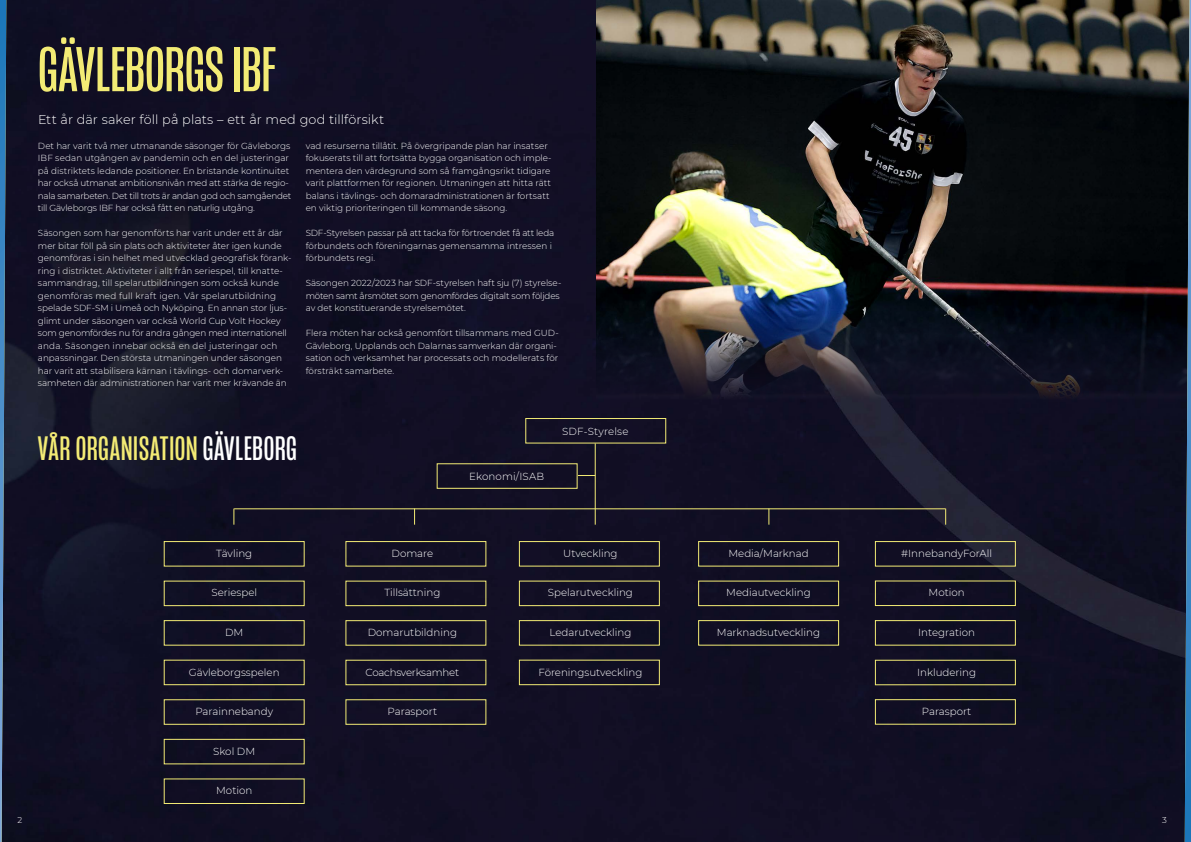
<style>
.page{position:relative;width:1191px;height:842px;background:#fff}
.page>*{position:absolute;margin:0;border:0;box-sizing:border-box;transform-origin:0 0}
.t1{font:64.9px "Mongoose";letter-spacing:-.005em;color:#f3eb75}
.t2{font:34.8px "Mongoose";letter-spacing:.015em;color:#f3eb75}
.t3{font:300 12.8px "Montserrat";letter-spacing:.005em;color:#fff}
.t4{font:300 10.2px "Montserrat";color:#fff}
.t5{font:300 10.2px "Montserrat";letter-spacing:-.02em;color:#fff}
.t6{font:300 10.2px "Montserrat";letter-spacing:.02em;color:#fff}
.t7{font:300 8.8px/12.5px "Montserrat";letter-spacing:-.005em;color:#fff}
.t8{font:300 8.5px "Montserrat";color:#fff}
.s1{color:#fff}
</style>
<div class="page">
<div style="left:6px;top:0;width:1178px;height:842px;background:#110e23"></div>
<img style="left:596px;top:0;width:588px;height:475px">
<hr style="left:595px;top:443px;width:1px;height:82px;background:#f3eb75">
<hr style="left:234px;top:508px;width:711px;height:1px;background:#f3eb75">
<svg style="left:945px;top:508px;width:1px;height:17px"></svg>
<svg style="left:234px;top:508px;width:1px;height:17px"></svg>
<svg style="left:414px;top:508px;width:1px;height:17px"></svg>
<svg style="left:768px;top:508px;width:1px;height:17px"></svg>
<svg style="left:578px;top:475px;width:17px;height:1px"></svg>
<div style="left:875px;top:581px;width:140px;height:25px;border:1px solid #f3eb75"></div>
<div style="left:875px;top:541px;width:140px;height:25px;border:1px solid #f3eb75"></div>
<div style="left:437px;top:463px;width:140px;height:26px;border:1px solid #f3eb75"></div>
<div style="left:525px;top:418px;width:141px;height:25px;border:1px solid #f3eb75"></div>
<div style="left:698px;top:581px;width:141px;height:25px;border:1px solid #f3eb75"></div>
<div style="left:698px;top:541px;width:141px;height:25px;border:1px solid #f3eb75"></div>
<div style="left:698px;top:620px;width:141px;height:25px;border:1px solid #f3eb75"></div>
<div style="left:875px;top:620px;width:140px;height:25px;border:1px solid #f3eb75"></div>
<div style="left:875px;top:660px;width:140px;height:25px;border:1px solid #f3eb75"></div>
<div style="left:875px;top:699px;width:140px;height:26px;border:1px solid #f3eb75"></div>
<div style="left:519px;top:581px;width:141px;height:25px;border:1px solid #f3eb75"></div>
<div style="left:519px;top:541px;width:141px;height:25px;border:1px solid #f3eb75"></div>
<div style="left:519px;top:620px;width:141px;height:25px;border:1px solid #f3eb75"></div>
<div style="left:519px;top:660px;width:141px;height:25px;border:1px solid #f3eb75"></div>
<div style="left:345px;top:581px;width:141px;height:25px;border:1px solid #f3eb75"></div>
<div style="left:345px;top:541px;width:141px;height:25px;border:1px solid #f3eb75"></div>
<div style="left:345px;top:620px;width:141px;height:26px;border:1px solid #f3eb75"></div>
<div style="left:345px;top:660px;width:141px;height:25px;border:1px solid #f3eb75"></div>
<div style="left:345px;top:699px;width:141px;height:26px;border:1px solid #f3eb75"></div>
<div style="left:164px;top:581px;width:140px;height:25px;border:1px solid #f3eb75"></div>
<div style="left:164px;top:541px;width:140px;height:25px;border:1px solid #f3eb75"></div>
<div style="left:164px;top:620px;width:140px;height:25px;border:1px solid #f3eb75"></div>
<div style="left:164px;top:660px;width:140px;height:25px;border:1px solid #f3eb75"></div>
<div style="left:164px;top:699px;width:140px;height:26px;border:1px solid #f3eb75"></div>
<div style="left:164px;top:739px;width:140px;height:25px;border:1px solid #f3eb75"></div>
<div style="left:164px;top:778px;width:140px;height:26px;border:1px solid #f3eb75"></div>
<svg style="left:0;top:0;width:6px;height:842px"></svg>
<svg style="left:1184px;top:0;width:7px;height:842px"></svg>
<h1 class="t1" style="left:38px;top:33px;width:239px">GÄVLEBORGS IBF</h1>
<h3 class="t3" style="left:38px;top:111px;width:348px">Ett år där saker föll på plats – ett år med god tillförsikt</h3>
<p class="t7" style="left:38px;top:139px;width:255px">Det har varit två mer utmanande säsonger för Gävleborgs IBF sedan utgången av pandemin och en del justeringar på distriktets ledande positioner. En bristande kontinuitet har också utmanat ambitionsnivån med att stärka de regio&shy;nala samarbeten. Det till trots är andan god och samgåendet till Gävleborgs IBF har också fått en naturlig utgång.</p>
<p class="t7" style="left:38px;top:227px;width:255px">Säsongen som har genomförts har varit under ett år där mer bitar föll på sin plats och aktiviteter åter igen kunde genomföras i sin helhet med utvecklad geografisk förank&shy;ring i distriktet. Aktiviteter i allt från seriespel, till knatte&shy;sammandrag, till spelarutbildningen som också kunde genomföras med full kraft igen. Vår spelarutbildning spelade SDF-SM i Umeå och Nyköping. En annan stor ljus&shy;glimt under säsongen var också World Cup Volt Hockey som genomfördes nu för andra gången med internationell anda. Säsongen innebar också en del justeringar och anpassningar. Den största utmaningen under säsongen har varit att stabilisera kärnan i tävlings- och domarverk&shy;samheten där administrationen har varit mer krävande än</p>
<p class="t7" style="left:306px;top:139px;width:247px">vad resurserna tillåtit. På övergripande plan har insatser fokuserats till att fortsätta bygga organisation och imple&shy;mentera den värdegrund som så framgångsrikt tidigare varit plattformen för regionen. Utmaningen att hitta rätt balans i tävlings- och domaradministrationen är fortsatt en viktig prioriteringen till kommande säsong.</p>
<p class="t7" style="left:306px;top:227px;width:250px">SDF-Styrelsen passar på att tacka för förtroendet få att leda förbundets och föreningarnas gemensamma intressen i förbundets regi.</p>
<p class="t7" style="left:306px;top:277px;width:257px">Säsongen 2022/2023 har SDF-styrelsen haft sju (7) styrelse&shy;möten samt årsmötet som genomfördes digitalt som följdes av det konstituerande styrelsemötet.</p>
<p class="t7" style="left:306px;top:327px;width:254px">Flera möten har också genomfört tillsammans med GUD-Gävleborg, Upplands och Dalarnas samverkan där organi&shy;sation och verksamhet har processats och modellerats för försträkt samarbete.</p>
<h2 class="t2" style="left:38px;top:429px;width:261px">VÅR ORGANISATION <span class="s1">GÄVLEBORG</span></h2>
<p class="t4" style="left:469px;top:469px;width:76px">Ekonomi/ISAB</p>
<p class="t6" style="left:562px;top:424px;width:68px">SDF-Styrelse</p>
<p class="t4" style="left:216px;top:546px;width:37px">Tävling</p>
<p class="t4" style="left:391px;top:546px;width:43px">Domare</p>
<p class="t4" style="left:563px;top:546px;width:56px">Utveckling</p>
<p class="t4" style="left:728px;top:546px;width:82px">Media/Marknad</p>
<p class="t4" style="left:901px;top:546px;width:92px">#InnebandyForAll</p>
<p class="t4" style="left:211px;top:586px;width:47px">Seriespel</p>
<p class="t4" style="left:384px;top:586px;width:57px">Tillsättning</p>
<p class="t4" style="left:548px;top:586px;width:86px">Spelarutveckling</p>
<p class="t4" style="left:726px;top:586px;width:86px">Mediautveckling</p>
<p class="t4" style="left:928px;top:586px;width:38px">Motion</p>
<p class="t4" style="left:225px;top:625px;width:20px">DM</p>
<p class="t4" style="left:368px;top:625px;width:91px">Domarutbildning</p>
<p class="t4" style="left:549px;top:625px;width:83px">Ledarutveckling</p>
<p class="t4" style="left:717px;top:625px;width:105px">Marknadsutveckling</p>
<p class="t4" style="left:918px;top:625px;width:58px">Integration</p>
<p class="t4" style="left:189px;top:665px;width:92px">Gävleborgsspelen</p>
<p class="t5" style="left:365px;top:665px;width:95px">Coachsverksamhet</p>
<p class="t4" style="left:538px;top:665px;width:105px">Föreningsutveckling</p>
<p class="t4" style="left:917px;top:665px;width:60px">Inkludering</p>
<p class="t4" style="left:195px;top:704px;width:79px">Parainnebandy</p>
<p class="t4" style="left:387px;top:704px;width:51px">Parasport</p>
<p class="t4" style="left:922px;top:704px;width:51px">Parasport</p>
<p class="t4" style="left:213px;top:744px;width:43px">Skol DM</p>
<p class="t4" style="left:216px;top:784px;width:38px">Motion</p>
<p class="t8" style="left:18px;top:814px;width:6px">2</p>
<p class="t8" style="left:1162px;top:814px;width:6px">3</p>
</div>
